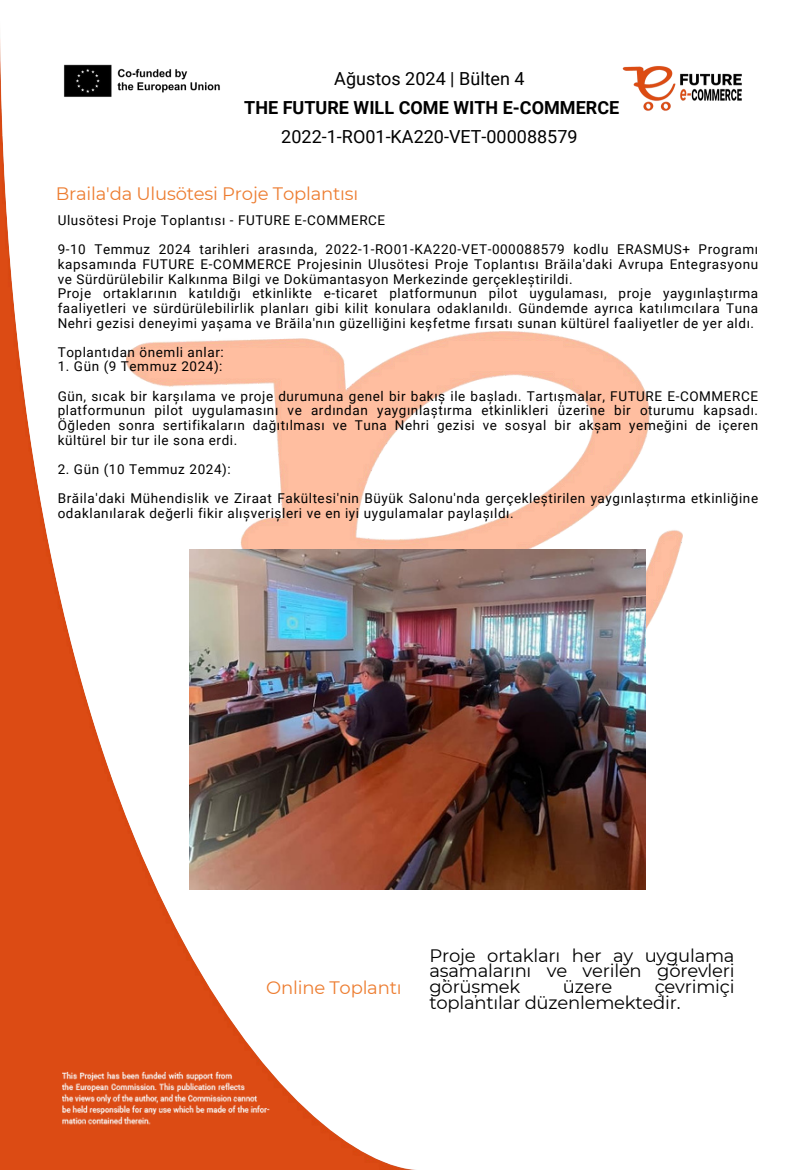
<style>
.page{position:relative;width:810px;height:1170px;background:#fff}
.page>*{position:absolute;margin:0;border:0;box-sizing:border-box;transform-origin:0 0}
.t1{font:18px/15.8px "Montserrat";letter-spacing:-.015em;color:#000;text-align:justify}
.t2{font:18px/29.2px "Roboto";color:#000;text-align:center}
.t3{font:18px "Montserrat";letter-spacing:-.01em;color:#ed7d31}
.t4{font:13.5px/14.7px "Roboto";letter-spacing:.045em;color:#000;text-align:justify}
.s1{font-weight:700}
</style>
<div class="page">
<img style="left:0;top:39px;width:420px;height:1131px">
<img style="left:127px;top:332px;width:556px;height:506px">
<img style="left:622px;top:66px;width:120px;height:45px">
<img style="left:63px;top:63px;width:169px;height:36px">
<img style="left:63px;top:1072px;width:257px;height:83px">
<img style="left:190px;top:550px;width:455px;height:339px">
<h1 class="t2" style="left:244px;top:64px;width:377px">Ağustos 2024 | Bülten 4<br><span class="s1">THE FUTURE WILL COME WITH E-COMMERCE<br></span>2022-1-RO01-KA220-VET-000088579</h1>
<p class="t3" style="left:56px;top:182px;width:304px">Braila'da Ulusötesi Proje Toplantısı</p>
<p class="t4" style="left:58px;top:213px;width:329px">Ulusötesi Proje Toplantısı - FUTURE E-COMMERCE</p>
<p class="t4" style="left:58px;top:242px;width:702px">9-10 Temmuz 2024 tarihleri arasında, 2022-1-RO01-KA220-VET-000088579 kodlu ERASMUS+ Programı kapsamında FUTURE E-COMMERCE Projesinin Ulusötesi Proje Toplantısı Brăila'daki Avrupa Entegrasyonu ve Sürdürülebilir Kalkınma Bilgi ve Dokümantasyon Merkezinde gerçekleştirildi.</p>
<p class="t4" style="left:58px;top:286px;width:702px">Proje ortaklarının katıldığı etkinlikte e-ticaret platformunun pilot uygulaması, proje yaygınlaştırma faaliyetleri ve sürdürülebilirlik planları gibi kilit konulara odaklanıldı. Gündemde ayrıca katılımcılara Tuna Nehri gezisi deneyimi yaşama ve Brăila'nın güzelliğini keşfetme fırsatı sunan kültürel faaliyetler de yer aldı.</p>
<p class="t4" style="left:58px;top:345px;width:168px">Toplantıdan önemli anlar:</p>
<p class="t4" style="left:58px;top:359px;width:166px">1. Gün (9 Temmuz 2024):</p>
<p class="t4" style="left:58px;top:389px;width:702px">Gün, sıcak bir karşılama ve proje durumuna genel bir bakış ile başladı. Tartışmalar, FUTURE E-COMMERCE platformunun pilot uygulamasını ve ardından yaygınlaştırma etkinlikleri üzerine bir oturumu kapsadı.<br>Öğleden sonra sertifikaların dağıtılması ve Tuna Nehri gezisi ve sosyal bir akşam yemeğini de içeren kültürel bir tur ile sona erdi.</p>
<p class="t4" style="left:58px;top:462px;width:175px">2. Gün (10 Temmuz 2024):</p>
<p class="t4" style="left:58px;top:491px;width:702px">Brăila'daki Mühendislik ve Ziraat Fakültesi'nin Büyük Salonu'nda gerçekleştirilen yaygınlaştırma etkinliğine odaklanılarak değerli fikir alışverişleri ve en iyi uygulamalar paylaşıldı.</p>
<p class="t3" style="left:266px;top:977px;width:137px">Online Toplantı</p>
<h1 class="t1" style="left:430px;top:947px;width:307px">Proje ortakları her ay uygulama aşamalarını ve verilen görevleri görüşmek</h1>
<h1 class="t1" style="left:430px;top:979px;width:307px;text-indent:225px">çevrimiçi toplantılar düzenlemektedir.</h1>
<h1 class="t1" style="left:563px;top:979px;width:51px">üzere</h1>
</div>
